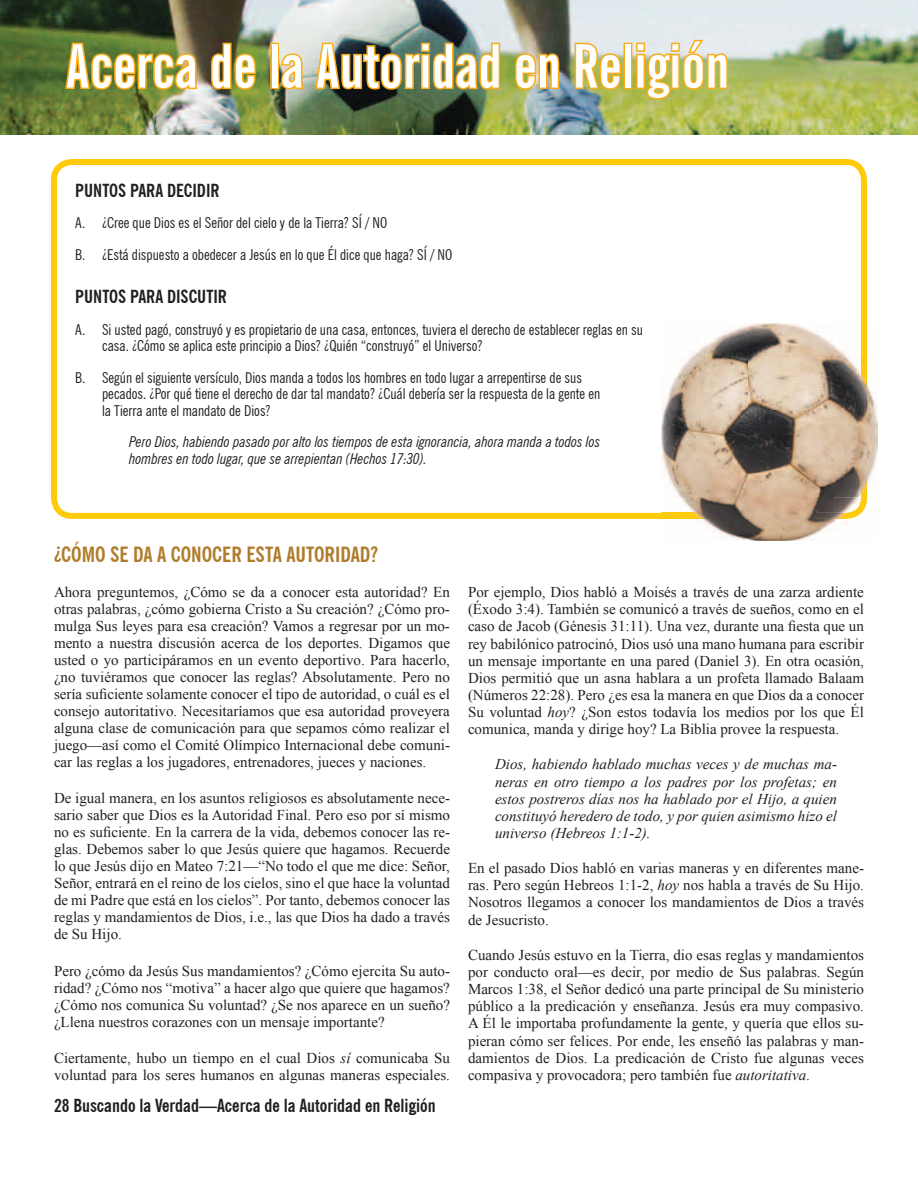
<style>
.page{position:relative;width:918px;height:1188px;background:#fff}
.page>*{position:absolute;margin:0;border:0;box-sizing:border-box;transform-origin:0 0}
.t1{font:700 extra-condensed 60px "News Gothic BT";color:#fff}
.t2{font:700 condensed 21px "News Gothic BT";color:#b07c2b}
.t3{font:700 condensed 18px "News Gothic BT";color:#231f20}
.t4{font:15px/17px "Times New Roman";color:#231f20;text-align:justify}
.t5{font:condensed 15px/16.5px "News Gothic BT";color:#231f20}
.t6{font:italic 15px/17.1px "Times New Roman";color:#231f20;text-align:justify}
.t7{font:italic condensed 15px/16.5px "News Gothic BT";color:#231f20}
.s1{font-style:italic}
</style>
<div class="page">
<img style="left:0;top:0;width:918px;height:135px">
<svg style="left:51px;top:159px;width:816px;height:360px"></svg>
<img style="left:662px;top:323px;width:216px;height:218px">
<img style="left:861px;top:323px;width:6px;height:147px">
<img style="left:662px;top:513px;width:154px;height:6px">
<img style="left:816px;top:470px;width:51px;height:49px">
<svg style="left:63px;top:41px;width:136px;height:50px;background:#9f9231"></svg>
<svg style="left:209px;top:41px;width:48px;height:50px;background:#9b8329"></svg>
<div style="left:270px;top:43px;width:9px;height:46px;border:3px solid #faad19"></div>
<svg style="left:279px;top:52px;width:26px;height:39px"></svg>
<img style="left:314px;top:41px;width:188px;height:50px">
<svg style="left:513px;top:52px;width:48px;height:39px;background:#c6a54d"></svg>
<svg style="left:573px;top:41px;width:50px;height:50px;background:#d4bd61"></svg>
<div style="left:623px;top:43px;width:9px;height:46px;border:3px solid #faad19"></div>
<svg style="left:635px;top:38px;width:94px;height:64px;background:#d4c064"></svg>
<h1 class="t1" style="left:66px;top:30px;width:665px">Acerca de la Autoridad en Religión</h1>
<p class="t3" style="left:75px;top:179px;width:146px">PUNTOS PARA DECIDIR</p>
<p class="t5" style="left:75px;top:207px;width:379px;line-height:31.5px">A. ¿Cree que Dios es el Señor del cielo y de la Tierra? SÍ / NO<br>B. ¿Está dispuesto a obedecer a Jesús en lo que Él dice que haga? SÍ / NO</p>
<p class="t3" style="left:75px;top:286px;width:153px">PUNTOS PARA DISCUTIR</p>
<p class="t5" style="left:102px;top:321px;width:542px;text-indent:-27px">A. Si usted pagó, construyó y es propietario de una casa, entonces, tuviera el derecho de establecer reglas en su casa. ¿Cómo se aplica este principio a Dios? ¿Quién “construyó” el Universo?</p>
<p class="t5" style="left:102px;top:369px;width:500px;text-indent:-27px">B. Según el siguiente versículo, Dios manda a todos los hombres en todo lugar a arrepentirse de sus pecados. ¿Por qué tiene el derecho de dar tal mandato? ¿Cuál debería ser la respuesta de la gente en la Tierra ante el mandato de Dios?</p>
<p class="t7" style="left:129px;top:434px;width:473px">Pero Dios, habiendo pasado por alto los tiempos de esta ignorancia, ahora manda a todos los hombres en todo lugar, que se arrepientan (Hechos 17:30).</p>
<h2 class="t2" style="left:54px;top:542px;width:325px">¿CÓMO SE DA A CONOCER ESTA AUTORIDAD?</h2>
<p class="t4" style="left:54px;top:584px;width:398px">Ahora preguntemos, ¿Cómo se da a conocer esta autoridad? En otras palabras, ¿cómo gobierna Cristo a Su creación? ¿Cómo pro&shy;mulga Sus leyes para esa creación? Vamos a regresar por un mo&shy;mento a nuestra discusión acerca de los deportes. Digamos que usted o yo participáramos en un evento deportivo. Para hacerlo, ¿no tuviéramos que conocer las reglas? Absolutamente. Pero no sería suficiente solamente conocer el tipo de autoridad, o cuál es el consejo autoritativo. Necesitaríamos que esa autoridad proveyera alguna clase de comunicación para que sepamos cómo realizar el juego—así como el Comité Olímpico Internacional debe comuni&shy;car las reglas a los jugadores, entrenadores, jueces y naciones.</p>
<p class="t4" style="left:54px;top:790px;width:398px">De igual manera, en los asuntos religiosos es absolutamente nece&shy;sario saber que Dios es la Autoridad Final. Pero eso por sí mismo no es suficiente. En la carrera de la vida, debemos conocer las re&shy;glas. Debemos saber lo que Jesús quiere que hagamos. Recuerde lo que Jesús dijo en Mateo 7:21—“No todo el que me dice: Señor, Señor, entrará en el reino de los cielos, sino el que hace la voluntad de mi Padre que está en los cielos”. Por tanto, debemos conocer las reglas y mandamientos de Dios, i.e., las que Dios ha dado a través de Su Hijo.</p>
<p class="t4" style="left:54px;top:962px;width:398px">Pero ¿cómo da Jesús Sus mandamientos? ¿Cómo ejercita Su auto&shy;ridad? ¿Cómo nos “motiva” a hacer algo que quiere que hagamos? ¿Cómo nos comunica Su voluntad? ¿Se nos aparece en un sueño? ¿Llena nuestros corazones con un mensaje importante?</p>
<p class="t4" style="left:54px;top:1049px;width:398px">Ciertamente, hubo un tiempo en el cual Dios <span class="s1">sí</span> comunicaba Su voluntad para los seres humanos en algunas maneras especiales.</p>
<p class="t3" style="left:54px;top:1094px;width:383px">28 BUSCANDO LA VERDAD—ACERCA DE LA AUTORIDAD EN RELIGIÓN</p>
<p class="t4" style="left:468px;top:583px;width:398px">Por ejemplo, Dios habló a Moisés a través de una zarza ardiente (Éxodo 3:4). También se comunicó a través de sueños, como en el caso de Jacob (Génesis 31:11). Una vez, durante una fiesta que un rey babilónico patrocinó, Dios usó una mano humana para escribir un mensaje importante en una pared (Daniel 3). En otra ocasión, Dios permitió que un asna hablara a un profeta llamado Balaam (Números 22:28). Pero ¿es esa la manera en que Dios da a conocer Su voluntad <span class="s1">hoy</span>? ¿Son estos todavía los medios por los que Él comunica, manda y dirige hoy? La Biblia provee la respuesta.</p>
<p class="t6" style="left:495px;top:756px;width:344px">Dios, habiendo hablado muchas veces y de muchas ma&shy;neras en otro tiempo a los padres por los profetas; en estos postreros días nos ha hablado por el Hijo, a quien constituyó heredero de todo, y por quien asimismo hizo el universo (Hebreos 1:1-2).</p>
<p class="t4" style="left:468px;top:859px;width:398px">En el pasado Dios habló en varias maneras y en diferentes mane&shy;ras. Pero según Hebreos 1:1-2, <span class="s1">hoy</span> nos habla a través de Su Hijo.<br>Nosotros llegamos a conocer los mandamientos de Dios a través de Jesucristo.</p>
<p class="t4" style="left:468px;top:946px;width:398px">Cuando Jesús estuvo en la Tierra, dio esas reglas y mandamientos por conducto oral—es decir, por medio de Sus palabras. Según Marcos 1:38, el Señor dedicó una parte principal de Su ministerio público a la predicación y enseñanza. Jesús era muy compasivo.<br>A Él le importaba profundamente la gente, y quería que ellos su&shy;pieran cómo ser felices. Por ende, les enseñó las palabras y man&shy;damientos de Dios. La predicación de Cristo fue algunas veces compasiva y provocadora; pero también fue <span class="s1">autoritativa</span>.</p>
</div>
